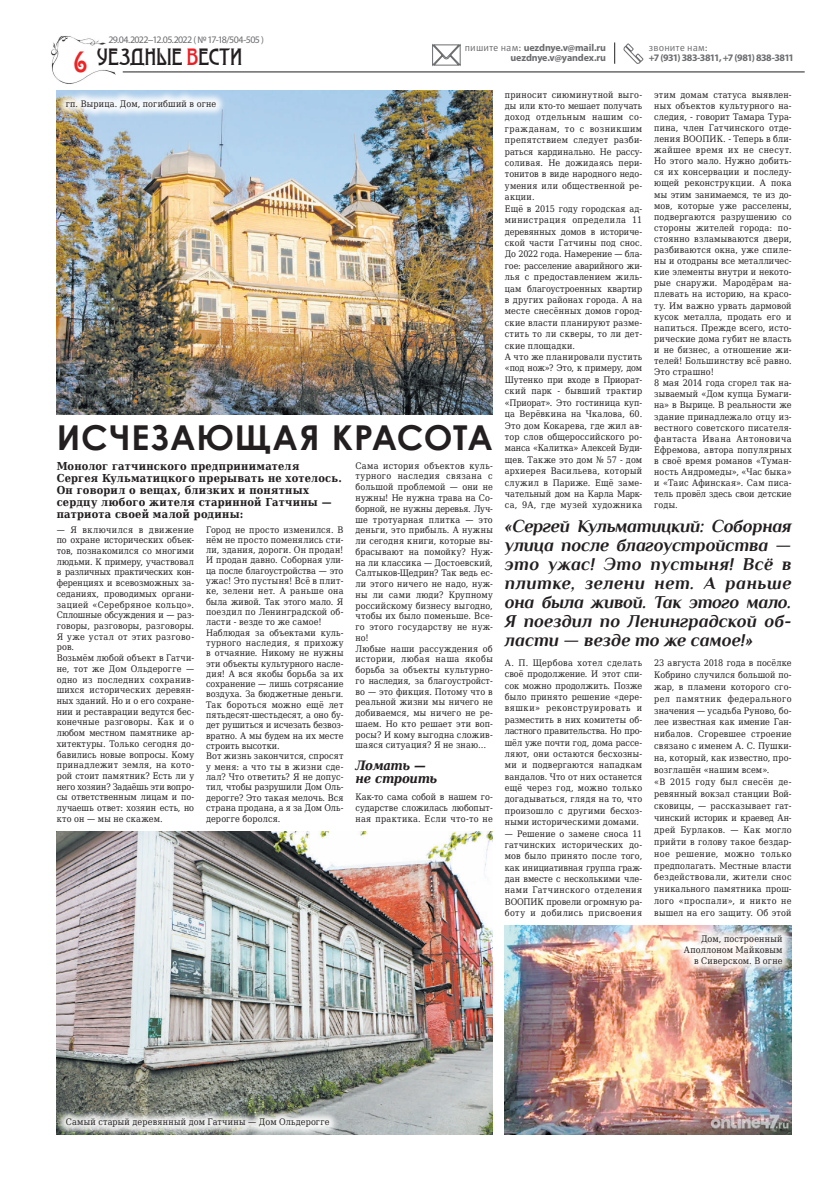
<style>
.page{position:relative;width:820px;height:1191px;background:#fff}
.page>*{position:absolute;margin:0;border:0;box-sizing:border-box;transform-origin:0 0}
.t1{font:700 34.3px "Century Gothic";letter-spacing:.025em;color:#231f20}
.t2{font:24px "Modernist Three";color:#231f20}
.t3{font:italic 700 18px/19px "Philosopher";color:#231f20;text-align:justify}
.t4{font:italic 700 13px/13.1px "DejaVu Serif Condensed";letter-spacing:-.035em;color:#231f20}
.t5{font:700 11px/12px "DejaVu Serif Condensed";letter-spacing:.02em;color:#231f20}
.t6{font:700 10px/10px "Myriad Pro";letter-spacing:-.025em;color:#6c6d70;text-align:right}
.t7{font:10px "Myriad Pro";letter-spacing:-.06em;color:#6c6d70}
.t8{font:700 10px "Myriad Pro";letter-spacing:-.05em;color:#6c6d70}
.t9{font:10px "Meta Pro";letter-spacing:.01em;color:#6c6d70}
.t10{font:9px/11.4px "DejaVu Serif Condensed";letter-spacing:.01em;color:#231f20}
.s1{font-family:"DejaVu Serif Condensed"}
.s2{font-size:32px;color:#ee2323}
.s3{color:#ee1d23}
.s4{font-family:"Meta Pro";font-weight:400}
</style>
<div class="page">
<img style="left:51px;top:36px;width:64px;height:48px">
<hr style="left:123px;top:71px;width:681px;height:1px;background:#231f20">
<svg style="left:432px;top:44px;width:29px;height:22px"></svg>
<svg style="left:623px;top:43px;width:20px;height:21px"></svg>
<svg style="left:614px;top:42px;width:1px;height:22px"></svg>
<img style="left:57px;top:91px;width:435px;height:323px">
<img style="left:57px;top:831px;width:435px;height:303px">
<img style="left:504px;top:925px;width:287px;height:209px">
<div style="left:55px;top:89px;width:171px;height:30px;background:#fff;opacity:.89"></div>
<div style="left:56px;top:1108px;width:284px;height:30px;background:#fff;opacity:.89"></div>
<div style="left:672px;top:924px;width:120px;height:52px;background:#fff;opacity:.89"></div>
<p class="t7" style="left:108px;top:34px;width:157px">29.04.2022<span class="s1">‒</span>12.05.2022 ( № 17-18/504-505 )</p>
<h2 class="t2" style="left:73px;top:41px;width:170px"><span class="s2">6</span> УЕЗДНЫЕ <span class="s3">В</span>ЕСТИ</h2>
<p class="t6" style="left:464px;top:42px;width:142px"><span class="s4">пишите нам:</span> uezdnye.v@mail.ru uezdnye.v@yandex.ru</p>
<p class="t9" style="left:648px;top:41px;width:60px">звоните нам:</p>
<p class="t8" style="left:648px;top:51px;width:147px">+7 (931) 383-3811, +7 (981) 838-3811</p>
<p class="t10" style="left:66px;top:97px;width:152px">гп. Вырица. Дом, погибший в огне</p>
<h1 class="t1" style="left:57px;top:411px;width:437px">ИСЧЕЗАЮЩАЯ КРАСОТА</h1>
<p class="t10" style="left:355px;top:460px;width:139px;line-height:10.8px">Сама история объектов куль&shy;турного наследия связана с большой проблемой — они не нужны! Не нужна трава на Со&shy;борной, не нужны деревья. Луч&shy;ше тротуарная плитка — это деньги, это прибыль. А нужны ли сегодня книги, которые вы&shy;брасывают на помойку? Нуж&shy;на ли классика — Достоевский,<br>Салтыков-Щедрин? Так ведь ес&shy;ли этого ничего не надо, нуж&shy;ны ли сами люди? Крупному российскому бизнесу выгодно, чтобы их было поменьше. Все&shy;го этого государству не нуж&shy;но!<br>Любые наши рассуждения об истории, любая наша якобы борьба за объекты культурно&shy;го наследия, за благоустройст&shy;во — это фикция. Потому что в реальной жизни мы ничего не добиваемся, мы ничего не ре&shy;шаем. Но кто решает эти воп&shy;росы? И кому выгодна сложив&shy;шаяся ситуация? Я не знаю…</p>
<h3 class="t4" style="left:355px;top:758px;width:83px">Ломать — не строить</h3>
<p class="t10" style="left:355px;top:791px;width:139px;line-height:11.1px;text-align:justify">Как-то сама собой в нашем го&shy;сударстве сложилась любопыт&shy;ная практика. Если что-то не</p>
<p class="t5" style="left:57px;top:460px;width:286px">Монолог гатчинского предпринимателя Сергея Кульматицкого прерывать не хотелось.<br>Он говорил о вещах, близких и понятных сердцу любого жителя старинной Гатчины — патриота своей малой родины:</p>
<p class="t10" style="left:57px;top:524px;width:139px;line-height:10.7px">— Я включился в движение по охране исторических объек&shy;тов, познакомился со многими людьми. К примеру, участвовал в различных практических кон&shy;ференциях и всевозможных за&shy;седаниях, проводимых органи&shy;зацией «Серебряное кольцо».<br>Сплошные обсуждения и — раз&shy;говоры, разговоры, разговоры.<br>Я уже устал от этих разгово&shy;ров.<br>Возьмём любой объект в Гатчи&shy;не, тот же Дом Ольдерогге — одно из последних сохранив&shy;шихся исторических деревян&shy;ных зданий. Но и о его сохране&shy;нии и реставрации ведутся бес&shy;конечные разговоры. Как и о любом местном памятнике ар&shy;хитектуры. Только сегодня до&shy;бавились новые вопросы. Кому принадлежит земля, на кото&shy;рой стоит памятник? Есть ли у него хозяин? Задаёшь эти вопро&shy;сы ответственным лицам и по&shy;лучаешь ответ: хозяин есть, но кто он — мы не скажем.</p>
<p class="t10" style="left:206px;top:524px;width:139px;line-height:10.3px">Город не просто изменился. В нём не просто поменялись сти&shy;ли, здания, дороги. Он продан!<br>И продан давно. Соборная ули&shy;ца после благоустройства — это ужас! Это пустыня! Всё в плит&shy;ке, зелени нет. А раньше она была живой. Так этого мало. Я поездил по Ленинградской об&shy;ласти - везде то же самое!<br>Наблюдая за объектами куль&shy;турного наследия, я прихожу в отчаяние. Никому не нужны эти объекты культурного насле&shy;дия! А вся якобы борьба за их сохранение — лишь сотрясание воздуха. За бюджетные деньги.<br>Так бороться можно ещё лет пятьдесят-шестьдесят, а оно бу&shy;дет рушиться и исчезать безвоз&shy;вратно. А мы будем на их месте строить высотки.<br>Вот жизнь закончится, спросят у меня: а что ты в жизни сде&shy;лал? Что ответить? Я не допус&shy;тил, чтобы разрушили Дом Оль&shy;дерогге? Это такая мелочь. Вся страна продана, а я за Дом Оль&shy;дерогге боролся.</p>
<p class="t10" style="left:504px;top:88px;width:139px">приносит сиюминутной выго&shy;ды или кто-то мешает получать доход отдельным нашим со&shy;гражданам, то с возникшим препятствием следует разби&shy;раться кардинально. Не рассу&shy;соливая. Не дожидаясь пери&shy;тонитов в виде народного недо&shy;умения или общественной ре&shy;акции.<br>Ещё в 2015 году городская ад&shy;министрация определила 11 деревянных домов в историче&shy;ской части Гатчины под снос.<br>До 2022 года. Намерение — бла&shy;гое: расселение аварийного жи&shy;лья с предоставлением жиль&shy;цам благоустроенных квартир в других районах города. А на месте снесённых домов город&shy;ские власти планируют разме&shy;стить то ли скверы, то ли дет&shy;ские площадки.<br>А что же планировали пустить «под нож»? Это, к примеру, дом<br>Шутенко при входе в Приорат&shy;ский парк - бывший трактир «Приорат». Это гостиница куп&shy;ца Верёвкина на Чкалова, 60.<br>Это дом Кокарева, где жил ав&shy;тор слов общероссийского ро&shy;манса «Калитка» Алексей Буди&shy;щев. Также это дом № 57 - дом архиерея Васильева, который служил в Париже. Ещё заме&shy;чательный дом на Карла Марк&shy;са, 9А, где музей художника</p>
<p class="t10" style="left:654px;top:89px;width:139px;line-height:11.1px">этим домам статуса выявлен&shy;ных объектов культурного на&shy;следия, - говорит Тамара Тура&shy;пина, член Гатчинского отде&shy;ления ВООПИК. - Теперь в бли&shy;жайшее время их не снесут.<br>Но этого мало. Нужно добить&shy;ся их консервации и последу&shy;ющей реконструкции. А пока мы этим занимаемся, те из до&shy;мов, которые уже расселены, подвергаются разрушению со стороны жителей города: по&shy;стоянно взламываются двери, разбиваются окна, уже спиле&shy;ны и отодраны все металличес&shy;кие элементы внутри и некото&shy;рые снаружи. Мародёрам на&shy;плевать на историю, на красо&shy;ту. Им важно урвать дармовой кусок металла, продать его и напиться. Прежде всего, исто&shy;рические дома губит не власть и не бизнес, а отношение жи&shy;телей! Большинству всё равно.<br>Это страшно!<br>8 мая 2014 года сгорел так на&shy;зываемый «Дом купца Бумаги&shy;на» в Вырице. В реальности же здание принадлежало отцу из&shy;вестного советского писателя&shy;фантаста Ивана Антоновича<br>Ефремова, автора популярных в своё время романов «Туман&shy;ность Андромеды», «Час быка» и «Таис Афинская». Сам писа&shy;тель провёл здесь свои детские годы.</p>
<h3 class="t3" style="left:504px;top:517px;width:288px">«Сергей Кульматицкий: Соборная улица после благоустройства — это ужас! Это пустыня! Всё в плитке, зелени нет. А раньше она была живой. Так этого мало.<br>Я поездил по Ленинградской об&shy;ласти — везде то же самое!»</h3>
<p class="t10" style="left:504px;top:656px;width:139px;text-align:justify">А. П. Щербова хотел сделать своё продолжение. И этот спи&shy;сок можно продолжить. Позже было принято решение «дере&shy;вяшки» реконструировать и разместить в них комитеты об&shy;ластного правительства. Но про&shy;шёл уже почти год, дома рассе&shy;ляют, они остаются бесхозны&shy;ми и подвергаются нападкам вандалов. Что от них останется ещё через год, можно только догадываться, глядя на то, что произошло с другими бесхоз&shy;ными историческими домами.</p>
<p class="t10" style="left:504px;top:827px;width:139px;text-align:justify">— Решение о замене сноса 11 гатчинских исторических до&shy;мов было принято после того, как инициативная группа граж&shy;дан вместе с несколькими чле&shy;нами Гатчинского отделения ВООПИК провели огромную ра&shy;боту и добились присвоения</p>
<p class="t10" style="left:654px;top:656px;width:139px;line-height:11.9px">23 августа 2018 года в посёлке<br>Кобрино случился большой по&shy;жар, в пламени которого сго&shy;рел памятник федерального значения — усадьба Руново, бо&shy;лее известная как имение Ган&shy;нибалов. Сгоревшее строение связано с именем А. С. Пушки&shy;на, который, как известно, про&shy;возглашён «нашим всем».<br>«В 2015 году был снесён де&shy;ревянный вокзал станции Вой&shy;сковицы, — рассказывает гат&shy;чинский историк и краевед Ан&shy;дрей Бурлаков. — Как могло прийти в голову такое бездар&shy;ное решение, можно только предполагать. Местные власти бездействовали, жители снос уникального памятника прош&shy;лого «проспали», и никто не вышел на его защиту. Об этой</p>
<p class="t10" style="left:683px;top:932px;width:100px;line-height:11px;text-align:right">Дом, построенный<br>Аполлоном Майковым в Сиверском. В огне</p>
<p class="t10" style="left:66px;top:1116px;width:265px">Самый старый деревянный дом Гатчины — Дом Ольдерогге</p>
</div>
